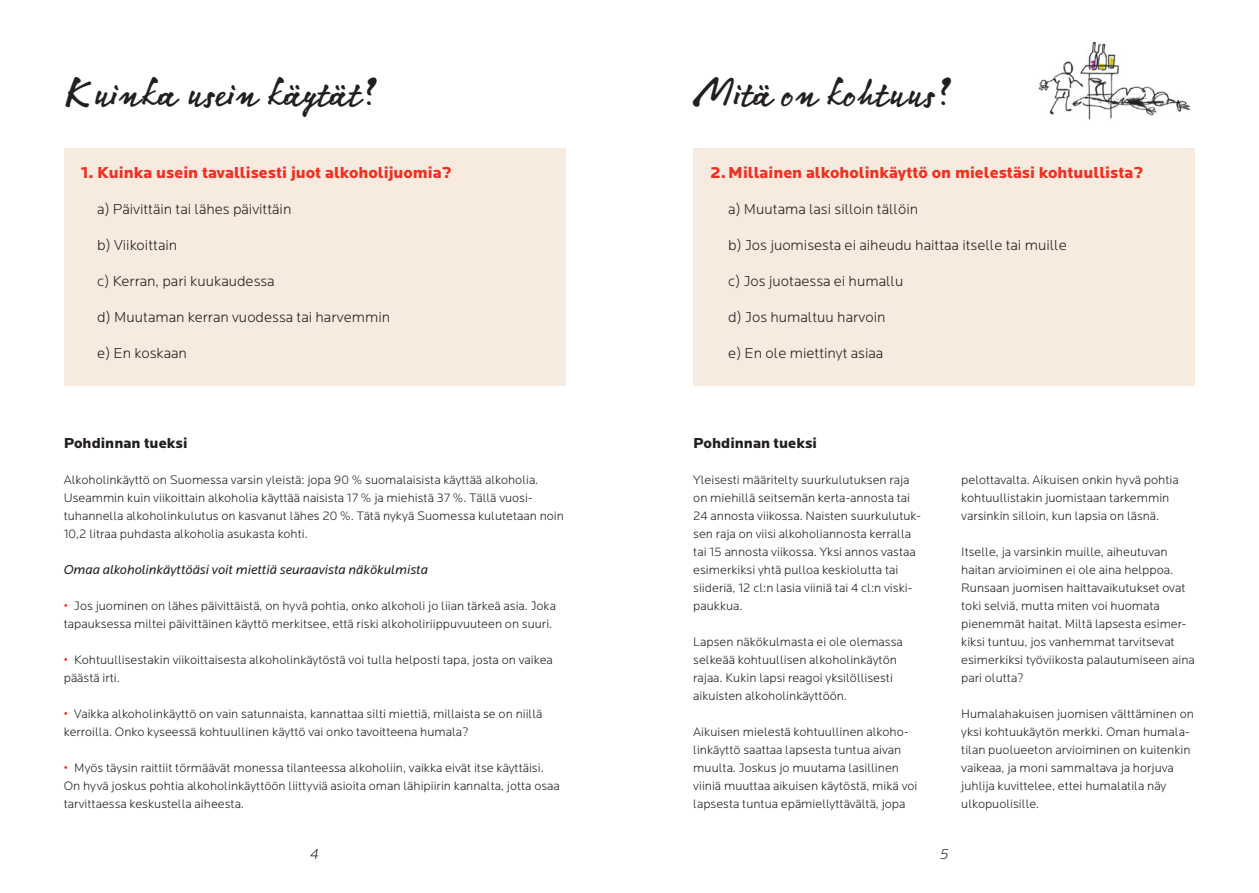
<style>
.page{position:relative;width:1259px;height:893px;background:#fff}
.page>*{position:absolute;margin:0;border:0;box-sizing:border-box;transform-origin:0 0}
.t1{font:39px "Linotype Notec";color:#231f20}
.t2{font:900 16.5px "Locator";color:#ef3122}
.t3{font:300 15px "Locator";color:#231f20}
.t4{font:900 15px "Locator";color:#231f20}
.t5{font:italic 300 15px "Locator";color:#231f20}
.t6{font:italic 13.5px "Locator";color:#231f20}
.t7{font:300 12.75px/18px "Locator";color:#231f20}
.s1{color:#ef3122}
</style>
<div class="page">
<div style="left:64px;top:148px;width:502px;height:238px;background:#f7eade"></div>
<div style="left:693px;top:148px;width:502px;height:238px;background:#f7eade"></div>
<img style="left:1038px;top:43px;width:151px;height:77px">
<h1 class="t1" style="left:64px;top:64px;width:312px">Kuinka usein käytät?</h1>
<h1 class="t1" style="left:693px;top:64px;width:256px">Mitä on kohtuus?</h1>
<p class="t2" style="left:81px;top:163px;width:372px">1. Kuinka usein tavallisesti juot alkoholijuomia?</p>
<p class="t3" style="left:97px;top:202px;width:196px">a) Päivittäin tai lähes päivittäin</p>
<p class="t3" style="left:97px;top:238px;width:81px">b) Viikoittain</p>
<p class="t3" style="left:97px;top:274px;width:179px">c) Kerran, pari kuukaudessa</p>
<p class="t3" style="left:97px;top:310px;width:294px">d) Muutaman kerran vuodessa tai harvemmin</p>
<p class="t3" style="left:97px;top:346px;width:91px">e) En koskaan</p>
<p class="t4" style="left:64px;top:434px;width:125px">Pohdinnan tueksi</p>
<p class="t7" style="left:64px;top:471px;width:502px">Alkoholinkäyttö on Suomessa varsin yleistä: jopa 90 % suomalaisista käyttää alkoholia.<br>Useammin kuin viikoittain alkoholia käyttää naisista 17 % ja miehistä 37 %. Tällä vuosi&shy;tuhannella alkoholinkulutus on kasvanut lähes 20 %. Tätä nykyä Suomessa kulutetaan noin 10,2 litraa puhdasta alkoholia asukasta kohti.</p>
<p class="t6" style="left:64px;top:563px;width:366px">Omaa alkoholinkäyttöäsi voit miettiä seuraavista näkökulmista</p>
<p class="t7" style="left:64px;top:597px;width:494px"><span class="s1">•</span> Jos juominen on lähes päivittäistä, on hyvä pohtia, onko alkoholi jo liian tärkeä asia. Joka tapauksessa miltei päivittäinen käyttö merkitsee, että riski alkoholiriippuvuuteen on suuri.</p>
<p class="t7" style="left:64px;top:651px;width:490px"><span class="s1">•</span> Kohtuullisestakin viikoittaisesta alkoholinkäytöstä voi tulla helposti tapa, josta on vaikea päästä irti.</p>
<p class="t7" style="left:64px;top:706px;width:480px"><span class="s1">•</span> Vaikka alkoholinkäyttö on vain satunnaista, kannattaa silti miettiä, millaista se on niillä kerroilla. Onko kyseessä kohtuullinen käyttö vai onko tavoitteena humala?</p>
<p class="t7" style="left:64px;top:760px;width:497px"><span class="s1">•</span> Myös täysin raittiit törmäävät monessa tilanteessa alkoholiin, vaikka eivät itse käyttäisi.<br>On hyvä joskus pohtia alkoholinkäyttöön liittyviä asioita oman lähipiirin kannalta, jotta osaa tarvittaessa keskustella aiheesta.</p>
<p class="t2" style="left:710px;top:163px;width:434px">2.Millainen alkoholinkäyttö on mielestäsi kohtuullista?</p>
<p class="t3" style="left:728px;top:202px;width:191px">a) Muutama lasi silloin tällöin</p>
<p class="t3" style="left:728px;top:238px;width:340px">b) Jos juomisesta ei aiheudu haittaa itselle tai muille</p>
<p class="t3" style="left:728px;top:274px;width:177px">c) Jos juotaessa ei humallu</p>
<p class="t3" style="left:728px;top:310px;width:159px">d) Jos humaltuu harvoin</p>
<p class="t3" style="left:728px;top:346px;width:156px">e) En ole miettinyt asiaa</p>
<p class="t4" style="left:693px;top:434px;width:125px">Pohdinnan tueksi</p>
<p class="t7" style="left:693px;top:471px;width:229px">Yleisesti määritelty suurkulutuksen raja on miehillä seitsemän kerta-annosta tai 24 annosta viikossa. Naisten suurkulutuk&shy;sen raja on viisi alkoholiannosta kerralla tai 15 annosta viikossa. Yksi annos vastaa esimerkiksi yhtä pulloa keskiolutta tai siideriä, 12 cl:n lasia viiniä tai 4 cl:n viski&shy;paukkua.</p>
<p class="t7" style="left:693px;top:634px;width:211px">Lapsen näkökulmasta ei ole olemassa selkeää kohtuullisen alkoholinkäytön rajaa. Kukin lapsi reagoi yksilöllisesti aikuisten alkoholinkäyttöön.</p>
<p class="t7" style="left:693px;top:724px;width:226px">Aikuisen mielestä kohtuullinen alkoho&shy;linkäyttö saattaa lapsesta tuntua aivan muulta. Joskus jo muutama lasillinen viiniä muuttaa aikuisen käytöstä, mikä voi lapsesta tuntua epämiellyttävältä, jopa</p>
<p class="t7" style="left:961px;top:471px;width:219px">pelottavalta. Aikuisen onkin hyvä pohtia kohtuullistakin juomistaan tarkemmin varsinkin silloin, kun lapsia on läsnä.</p>
<p class="t7" style="left:961px;top:543px;width:235px">Itselle, ja varsinkin muille, aiheutuvan haitan arvioiminen ei ole aina helppoa.<br>Runsaan juomisen haittavaikutukset ovat toki selviä, mutta miten voi huomata pienemmät haitat. Miltä lapsesta esimer&shy;kiksi tuntuu, jos vanhemmat tarvitsevat esimerkiksi työviikosta palautumiseen aina pari olutta?</p>
<p class="t7" style="left:961px;top:706px;width:234px">Humalahakuisen juomisen välttäminen on yksi kohtuukäytön merkki. Oman humala&shy;tilan puolueeton arvioiminen on kuitenkin vaikeaa, ja moni sammaltava ja horjuva juhlija kuvittelee, ettei humalatila näy ulkopuolisille.</p>
<p class="t5" style="left:310px;top:846px;width:10px">4</p>
<p class="t5" style="left:940px;top:846px;width:10px">5</p>
</div>
